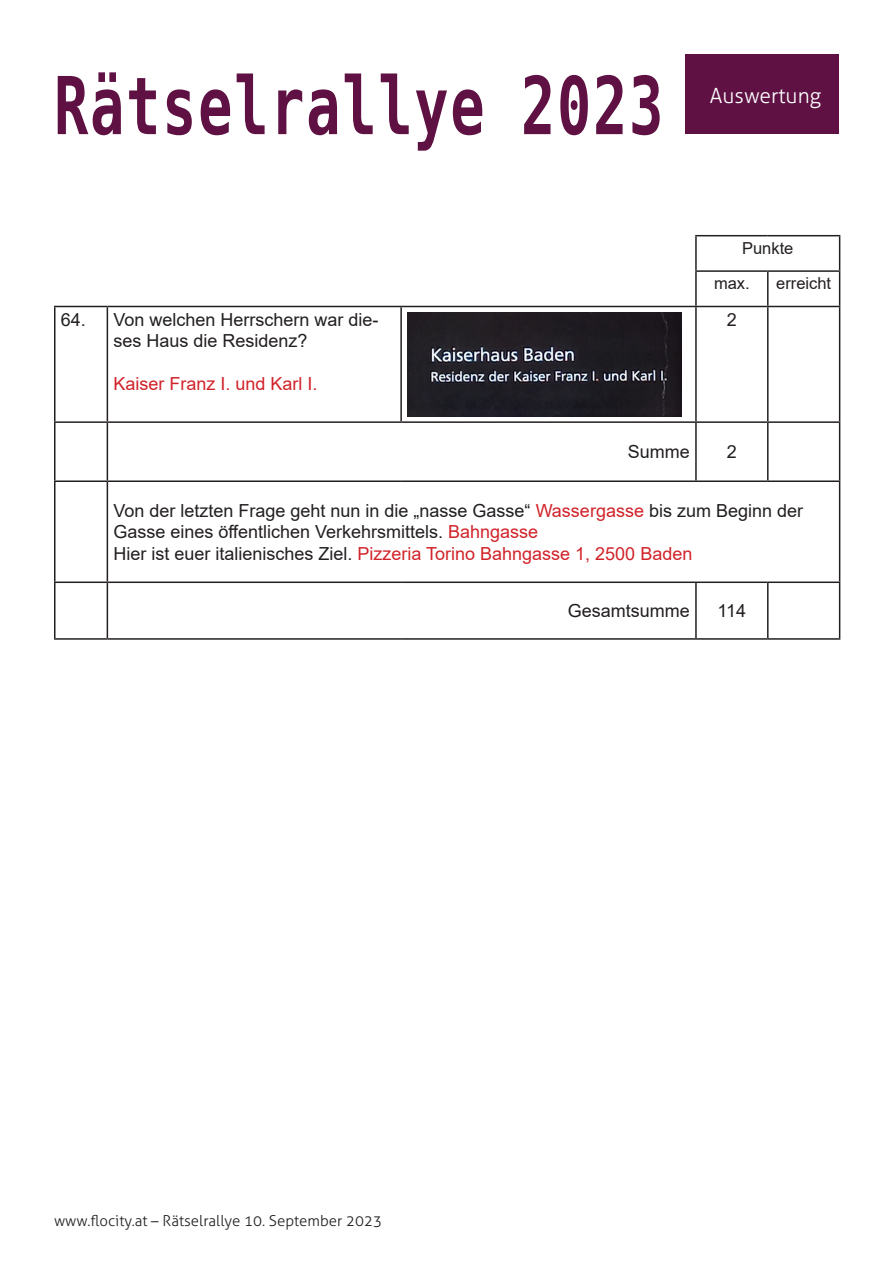
<style>
.page{position:relative;width:893px;height:1263px;background:#fff}
.page>*{position:absolute;margin:0;border:0;box-sizing:border-box;transform-origin:0 0}
.t1{font:700 79.8px "DejaVu Sans Mono";letter-spacing:.03em;color:#5f1143;scale:.71 1}
.t2{font:300 21px "Aller";color:#fff}
.t3{font:18px/21.6px "Arial";color:#231f20}
.t4{font:18px "Arial";color:#d1232a}
.t5{font:16.5px "Arial";color:#231f20}
.t6{font:300 15px "Aller";color:#231f20}
.s1{color:#d1232a}
.s2{color:#231f20}
</style>
<div class="page">
<div style="left:686px;top:54px;width:153px;height:80px;background:#5f1143"></div>
<hr style="left:695px;top:235px;width:73px;height:1px;background:#231f20">
<hr style="left:695px;top:236px;width:2px;height:34px;background:#231f20">
<hr style="left:768px;top:235px;width:72px;height:1px;background:#231f20">
<hr style="left:839px;top:236px;width:1px;height:34px;background:#231f20">
<hr style="left:695px;top:270px;width:73px;height:2px;background:#231f20">
<hr style="left:695px;top:272px;width:2px;height:34px;background:#231f20">
<hr style="left:768px;top:270px;width:72px;height:2px;background:#231f20">
<hr style="left:767px;top:272px;width:1px;height:34px;background:#231f20">
<hr style="left:839px;top:272px;width:1px;height:34px;background:#231f20">
<hr style="left:107px;top:307px;width:1px;height:114px;background:#231f20">
<hr style="left:400px;top:307px;width:2px;height:114px;background:#231f20">
<hr style="left:695px;top:307px;width:2px;height:114px;background:#231f20">
<hr style="left:767px;top:307px;width:1px;height:114px;background:#231f20">
<hr style="left:54px;top:421px;width:53px;height:2px;background:#231f20">
<hr style="left:54px;top:423px;width:2px;height:57px;background:#231f20">
<hr style="left:107px;top:421px;width:294px;height:2px;background:#231f20">
<hr style="left:107px;top:423px;width:1px;height:57px;background:#231f20">
<hr style="left:401px;top:421px;width:295px;height:2px;background:#231f20">
<hr style="left:696px;top:421px;width:72px;height:2px;background:#231f20">
<hr style="left:695px;top:423px;width:2px;height:57px;background:#231f20">
<hr style="left:768px;top:421px;width:72px;height:2px;background:#231f20">
<hr style="left:767px;top:423px;width:1px;height:57px;background:#231f20">
<hr style="left:839px;top:423px;width:1px;height:57px;background:#231f20">
<hr style="left:54px;top:480px;width:53px;height:2px;background:#231f20">
<hr style="left:54px;top:482px;width:2px;height:99px;background:#231f20">
<hr style="left:107px;top:480px;width:294px;height:2px;background:#231f20">
<hr style="left:107px;top:482px;width:1px;height:99px;background:#231f20">
<hr style="left:401px;top:480px;width:295px;height:2px;background:#231f20">
<hr style="left:696px;top:480px;width:72px;height:2px;background:#231f20">
<hr style="left:768px;top:480px;width:72px;height:2px;background:#231f20">
<hr style="left:839px;top:482px;width:1px;height:99px;background:#231f20">
<hr style="left:54px;top:581px;width:53px;height:2px;background:#231f20">
<hr style="left:54px;top:583px;width:2px;height:55px;background:#231f20">
<hr style="left:107px;top:581px;width:294px;height:2px;background:#231f20">
<hr style="left:107px;top:583px;width:1px;height:55px;background:#231f20">
<hr style="left:401px;top:581px;width:295px;height:2px;background:#231f20">
<hr style="left:696px;top:581px;width:72px;height:2px;background:#231f20">
<hr style="left:695px;top:583px;width:2px;height:55px;background:#231f20">
<hr style="left:768px;top:581px;width:72px;height:2px;background:#231f20">
<hr style="left:767px;top:583px;width:1px;height:55px;background:#231f20">
<hr style="left:839px;top:583px;width:1px;height:55px;background:#231f20">
<hr style="left:54px;top:638px;width:53px;height:2px;background:#231f20">
<hr style="left:107px;top:638px;width:294px;height:2px;background:#231f20">
<hr style="left:401px;top:638px;width:295px;height:2px;background:#231f20">
<hr style="left:696px;top:638px;width:72px;height:2px;background:#231f20">
<hr style="left:768px;top:638px;width:72px;height:2px;background:#231f20">
<hr style="left:54px;top:307px;width:2px;height:114px;background:#231f20">
<hr style="left:839px;top:307px;width:1px;height:114px;background:#231f20">
<hr style="left:54px;top:306px;width:53px;height:1px;background:#231f20">
<hr style="left:107px;top:306px;width:294px;height:1px;background:#231f20">
<hr style="left:401px;top:306px;width:295px;height:1px;background:#231f20">
<hr style="left:696px;top:306px;width:72px;height:1px;background:#231f20">
<hr style="left:768px;top:306px;width:72px;height:1px;background:#231f20">
<img style="left:407px;top:312px;width:274px;height:104px">
<h1 class="t1" style="left:54px;top:50px;width:860px">Rätselrallye 2023</h1>
<p class="t3" style="left:61px;top:308px;width:27px">64.</p>
<p class="t3" style="left:113px;top:308px;width:267px">Von welchen Herrschern war die&shy;ses Haus die Residenz?</p>
<p class="t4" style="left:113px;top:372px;width:206px">Kaiser Franz I. und Karl I.</p>
<p class="t2" style="left:710px;top:83px;width:113px">Auswertung</p>
<p class="t5" style="left:742px;top:237px;width:53px">Punkte</p>
<p class="t5" style="left:714px;top:272px;width:37px">max.</p>
<p class="t5" style="left:776px;top:272px;width:57px">erreicht</p>
<p class="t3" style="left:727px;top:308px;width:12px">2</p>
<p class="t3" style="left:628px;top:441px;width:64px">Summe</p>
<p class="t3" style="left:727px;top:441px;width:12px">2</p>
<p class="t3" style="left:113px;top:499px;width:691px">Von der letzten Frage geht nun in die „nasse Gasse“ <span class="s1">Wassergasse</span> bis zum Beginn der<br>Gasse eines öffentlichen Verkehrsmittels. <span class="s1">Bahngasse</span></p>
<p class="t4" style="left:113px;top:541px;width:580px"><span class="s2">Hier ist euer italienisches Ziel.</span> Pizzeria Torino Bahngasse 1, 2500 Baden</p>
<p class="t3" style="left:568px;top:600px;width:124px">Gesamtsumme</p>
<p class="t3" style="left:717px;top:600px;width:30px">114</p>
<p class="t6" style="left:54px;top:1212px;width:330px">www.flocity.at – Rätselrallye 10. September 2023</p>
</div>
